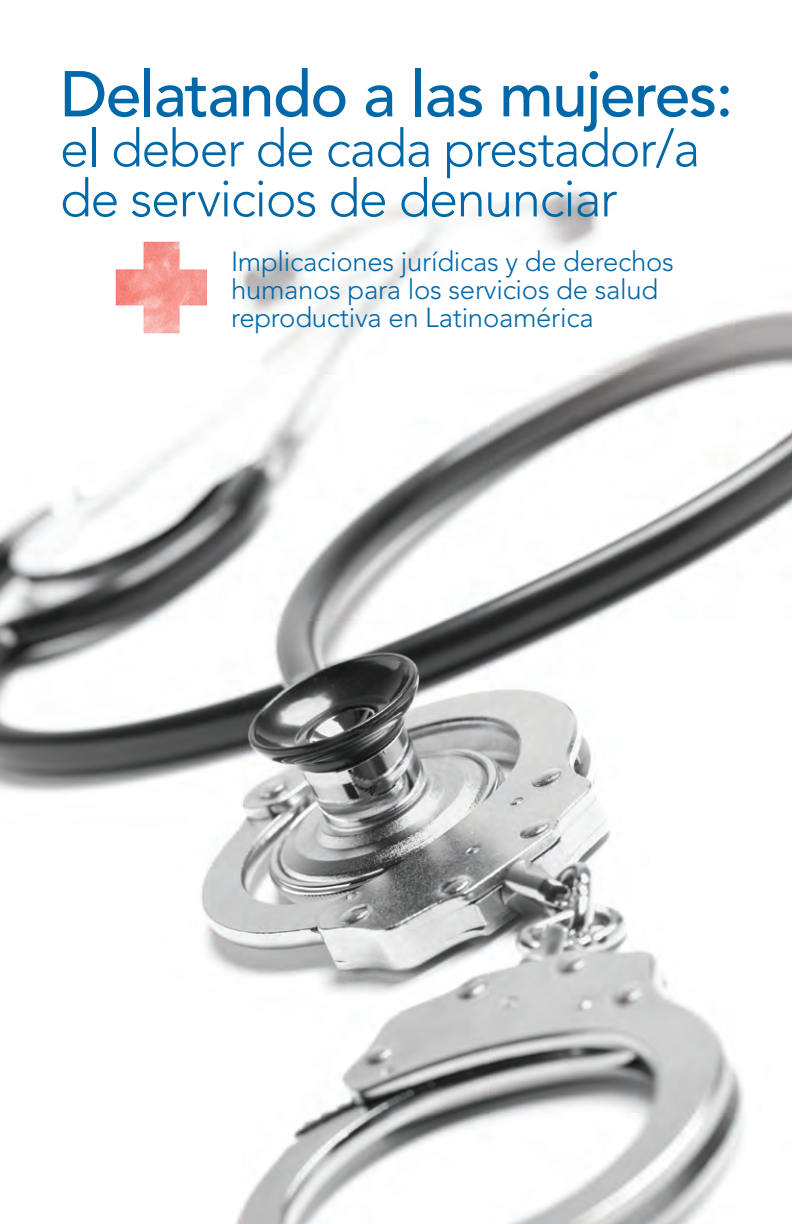
<style>
.page{position:relative;width:792px;height:1224px;background:#fff}
.page>*{position:absolute;margin:0;border:0;box-sizing:border-box;transform-origin:0 0}
.t1{font:500 64px "Avenir LT Std";letter-spacing:-.025em;color:#0068a9}
.t2{font:300 52px/50px "Avenir LT Std";letter-spacing:-.025em;color:#0068a9}
.t3{font:300 27.6px/28px "Avenir LT Std";letter-spacing:-.01em;color:#0068a9}
</style>
<div class="page">
<img style="left:0;top:190px;width:792px;height:1034px">
<img style="left:115px;top:242px;width:92px;height:92px">
<p class="t1" style="left:60px;top:57px;width:675px">Delatando a las mujeres:</p>
<p class="t2" style="left:60px;top:124px;width:642px">el deber de cada prestador/a de servicios de denunciar</p>
<p class="t3" style="left:231px;top:248px;width:444px">Implicaciones jurídicas y de derechos humanos para los servicios de salud reproductiva en Latinoamérica</p>
</div>
